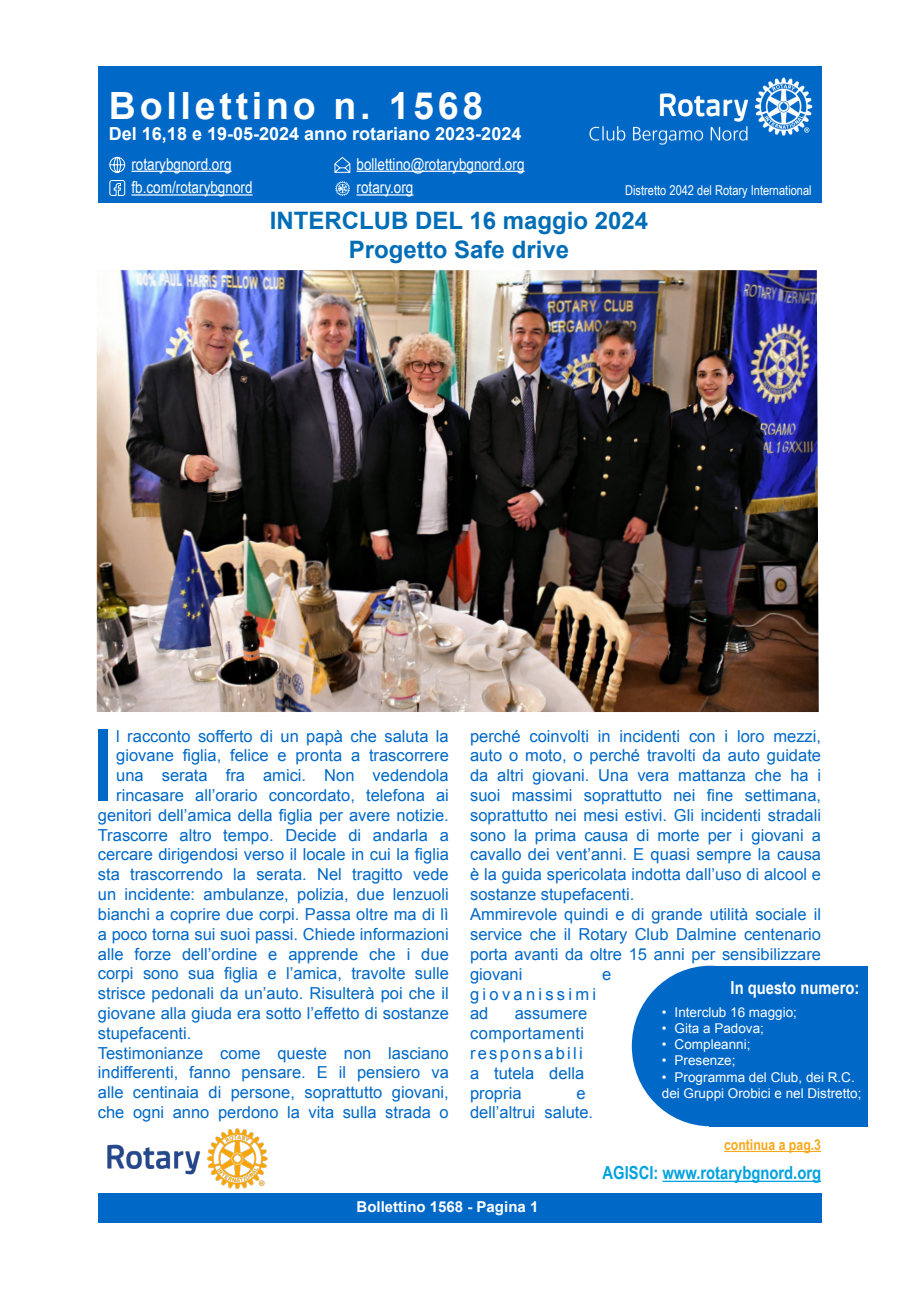
<style>
.page{position:relative;width:919px;height:1289px;background:#fff}
.page>*{position:absolute;margin:0;border:0;box-sizing:border-box;transform-origin:0 0}
.t1{font:99.45px "Arial";color:#0069c8}
.t2{font:700 37.5px "Arial";letter-spacing:.1em;color:#fff}
.t3{font:700 24px "Arial";color:#006db7}
.t4{font:700 18px "Arial";color:#fff}
.t5{font:700 18px "Arial Narrow";color:#00a2e0}
.t6{font:700 18px "Arial Narrow";color:#fff}
.t7{font:16.5px/19.8px "Arial";color:#0069c8;text-align:justify}
.t8{font:16.5px "Arial Narrow";color:#fff}
.t9{font:16.5px/19.8px "Arial";letter-spacing:.025em;color:#0069c8}
.t10{font:16.5px/19.8px "Arial";letter-spacing:.2em;color:#0069c8}
.t11{font:16.5px "Arial";color:#fff}
.t12{font:700 15px "Arial";color:#fff}
.t13{font:700 15px "Arial Narrow";color:#f7a81b}
.t14{font:13.5px/16.2px "Arial";color:#fff}
.t15{font:13.5px "Arial Narrow";color:#fff}
</style>
<div class="page">
<div style="left:98px;top:1193px;width:723px;height:29px;background:#0069c8"></div>
<div style="left:98px;top:66px;width:723px;height:136px;background:#0069c8"></div>
<img style="left:97px;top:270px;width:721px;height:442px">
<div style="left:708px;top:965px;width:159px;height:161px;background:#0069c8"></div>
<img style="left:107px;top:1128px;width:161px;height:62px">
<div style="left:631px;top:965px;width:157px;height:161px;background:#0069c8;border-radius:50%"></div>
<hr style="left:662px;top:1180px;width:159px;height:1px;background:#00a2e0">
<hr style="left:724px;top:1150px;width:97px;height:1px;background:#f7a81b">
<img style="left:465px;top:77px;width:356px;height:126px">
<hr style="left:131px;top:194px;width:121px;height:1px;background:#fff">
<hr style="left:131px;top:171px;width:100px;height:1px;background:#fff">
<hr style="left:356px;top:194px;width:57px;height:1px;background:#fff">
<hr style="left:356px;top:171px;width:168px;height:1px;background:#fff">
<svg style="left:109px;top:157px;width:16px;height:16px"></svg>
<svg style="left:109px;top:180px;width:16px;height:16px"></svg>
<svg style="left:334px;top:157px;width:16px;height:16px"></svg>
<svg style="left:335px;top:181px;width:15px;height:15px"></svg>
<p class="t2" style="left:109px;top:81px;width:376px">Bollettino n. 1568</p>
<p class="t4" style="left:109px;top:122px;width:414px">Del 16,18 e 19-05-2024 anno rotariano 2023-2024</p>
<p class="t8" style="left:131px;top:152px;width:102px">rotarybgnord.org</p>
<p class="t8" style="left:131px;top:175px;width:123px">fb.com/rotarybgnord</p>
<p class="t8" style="left:356px;top:152px;width:169px">bollettino@rotarybgnord.org</p>
<p class="t8" style="left:356px;top:175px;width:58px">rotary.org</p>
<p class="t15" style="left:625px;top:180px;width:188px">Distretto 2042 del Rotary International</p>
<p class="t11" style="left:338px;top:177px;width:7px">-</p>
<p class="t3" style="left:270px;top:205px;width:380px">INTERCLUB DEL 16 maggio 2024</p>
<p class="t3" style="left:349px;top:234px;width:222px">Progetto Safe drive</p>
<p class="t1" style="left:89px;top:701px;width:29px">I</p>
<p class="t7" style="left:116px;top:726px;width:334px">l racconto sofferto di un papà che saluta la</p>
<p class="t7" style="left:116px;top:746px;width:334px">giovane figlia, felice e pronta a trascorrere</p>
<p class="t7" style="left:116px;top:765px;width:334px">una serata fra amici. Non vedendola</p>
<p class="t7" style="left:116px;top:785px;width:334px">rincasare all’orario concordato, telefona ai</p>
<p class="t7" style="left:98px;top:805px;width:352px">genitori dell’amica della figlia per avere notizie.</p>
<p class="t7" style="left:98px;top:825px;width:352px">Trascorre altro tempo. Decide di andarla a</p>
<p class="t7" style="left:98px;top:845px;width:352px">cercare dirigendosi verso il locale in cui la figlia</p>
<p class="t7" style="left:98px;top:864px;width:352px">sta trascorrendo la serata. Nel tragitto vede</p>
<p class="t7" style="left:98px;top:884px;width:352px">un incidente: ambulanze, polizia, due lenzuoli</p>
<p class="t7" style="left:98px;top:904px;width:352px">bianchi a coprire due corpi. Passa oltre ma di lì</p>
<p class="t7" style="left:98px;top:924px;width:352px">a poco torna sui suoi passi. Chiede informazioni</p>
<p class="t7" style="left:98px;top:944px;width:352px">alle forze dell’ordine e apprende che i due</p>
<p class="t7" style="left:98px;top:963px;width:352px">corpi sono sua figlia e l’amica, travolte sulle</p>
<p class="t7" style="left:98px;top:983px;width:352px">strisce pedonali da un’auto. Risulterà poi che il</p>
<p class="t7" style="left:98px;top:1003px;width:352px">giovane alla giuda era sotto l’effetto di sostanze</p>
<p class="t7" style="left:98px;top:1023px;width:95px">stupefacenti.</p>
<p class="t7" style="left:98px;top:1043px;width:352px">Testimonianze come queste non lasciano indifferenti, fanno pensare. E il pensiero va alle centinaia di persone, soprattutto giovani, che ogni anno perdono la vita sulla strada o</p>
<p class="t7" style="left:470px;top:726px;width:352px">perché coinvolti in incidenti con i loro mezzi, auto o moto, o perché travolti da auto guidate da altri giovani. Una vera mattanza che ha i suoi massimi soprattutto nei fine settimana, soprattutto nei mesi estivi. Gli incidenti stradali sono la prima causa di morte per i giovani a cavallo dei vent’anni. E quasi sempre la causa è la guida spericolata indotta dall’uso di alcool e sostanze stupefacenti.</p>
<p class="t7" style="left:470px;top:904px;width:352px">Ammirevole quindi e di grande utilità sociale il service che il Rotary Club Dalmine centenario porta avanti da oltre 15 anni per sensibilizzare</p>
<p class="t7" style="left:470px;top:964px;width:54px">giovani</p>
<p class="t7" style="left:602px;top:964px;width:11px">e</p>
<p class="t10" style="left:470px;top:984px;width:127px">giovanissimi ad</p>
<p class="t9" style="left:470px;top:1003px;width:118px;text-indent:45px">assumere comportamenti responsabili a tutela della propria</p>
<p class="t7" style="left:470px;top:1083px;width:124px;text-indent:106px">e dell’altrui salute.</p>
<p class="t6" style="left:730px;top:973px;width:130px">In questo numero:</p>
<p class="t14" style="left:661px;top:1004px;width:137px">• Interclub 16 maggio;</p>
<p class="t14" style="left:661px;top:1020px;width:104px">• Gita a Padova;</p>
<p class="t14" style="left:661px;top:1036px;width:90px">• Compleanni;</p>
<p class="t14" style="left:661px;top:1052px;width:75px">• Presenze;</p>
<p class="t14" style="left:661px;top:1068px;width:201px">• Programma del Club, dei R.C. dei Gruppi Orobici e nel Distretto;</p>
<p class="t13" style="left:724px;top:1133px;width:99px">continua a pag.3</p>
<p class="t5" style="left:602px;top:1159px;width:220px">AGISCI: www.rotarybgnord.org</p>
<p class="t12" style="left:356px;top:1197px;width:183px">Bollettino 1568 - Pagina 1</p>
</div>
